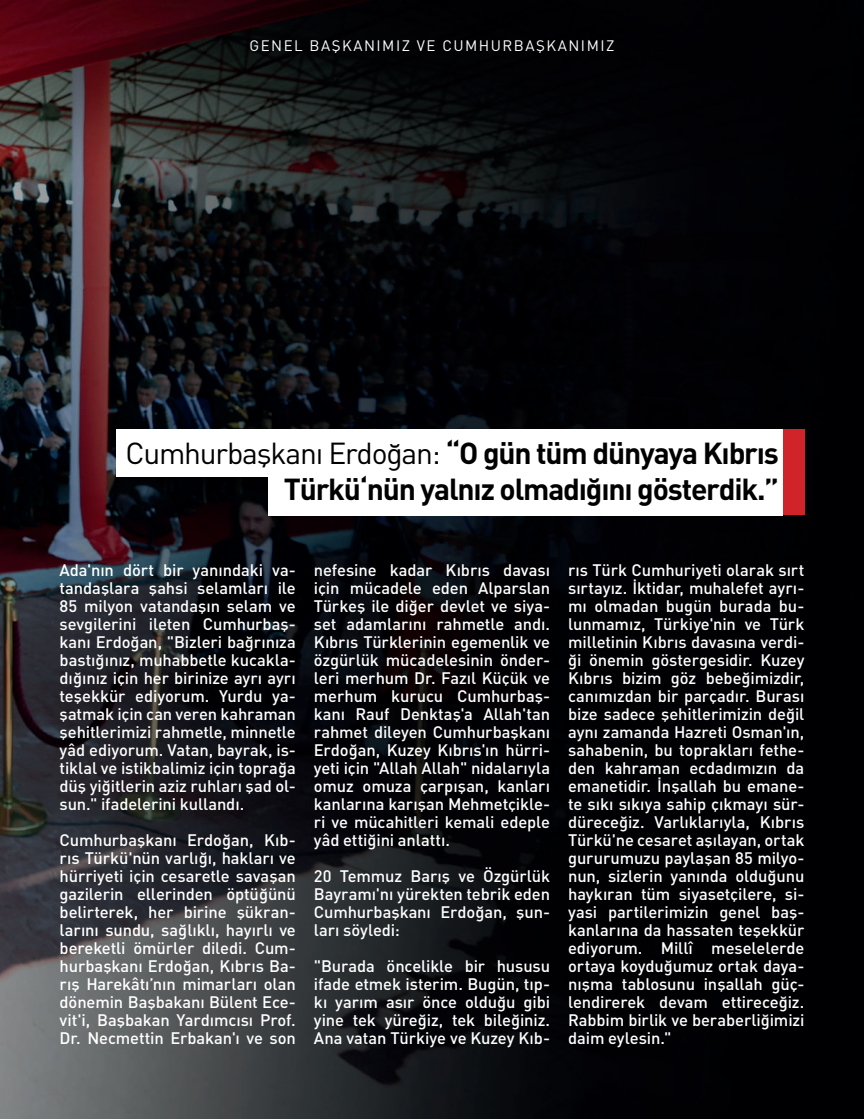
<style>
.page{position:relative;width:864px;height:1119px;background:#fff}
.page>*{position:absolute;margin:0;border:0;box-sizing:border-box;transform-origin:0 0}
.t1{font:30px "DINT";letter-spacing:-.04em;color:#000}
.t2{font:30px "DINT Bold";letter-spacing:-.04em;color:#000}
.t3{font:16.5px/18px "DINT Medium";letter-spacing:-.005em;color:#fff;text-align:justify}
.t4{font:15px "DINT";letter-spacing:.1em;color:#fff}
.s1{font-family:"DINT Bold"}
</style>
<div class="page">
<img style="left:0;top:0;width:863px;height:1118px">
<div style="left:268px;top:468px;width:514px;height:47px;background:#fff"></div>
<div style="left:117px;top:429px;width:665px;height:48px;background:#fff"></div>
<div style="left:782px;top:429px;width:22px;height:86px;background:#d1232a"></div>
<p class="t4" style="left:249px;top:37px;width:366px">GENEL BAŞKANIMIZ VE CUMHURBAŞKANIMIZ</p>
<h1 class="t1" style="left:125px;top:435px;width:654px">Cumhurbaşkanı Erdoğan: <span class="s1">“O gün tüm dünyaya Kıbrıs</span></h1>
<h1 class="t2" style="left:284px;top:470px;width:496px">Türkü‘nün yalnız olmadığını gösterdik.”</h1>
<p class="t3" style="left:60px;top:560px;width:238px">Ada'nın dört bir yanındaki va&shy;tandaşlara şahsi selamları ile 85 milyon vatandaşın selam ve sevgilerini ileten Cumhurbaş&shy;kanı Erdoğan, "Bizleri bağrınıza bastığınız, muhabbetle kucakla&shy;dığınız için her birinize ayrı ayrı teşekkür ediyorum. Yurdu ya&shy;şatmak için can veren kahraman şehitlerimizi rahmetle, minnetle yâd ediyorum. Vatan, bayrak, is&shy;tiklal ve istikbalimiz için toprağa düş yiğitlerin aziz ruhları şad ol&shy;sun." ifadelerini kullandı.</p>
<p class="t3" style="left:60px;top:830px;width:238px">Cumhurbaşkanı Erdoğan, Kıb&shy;rıs Türkü'nün varlığı, hakları ve hürriyeti için cesaretle savaşan gazilerin ellerinden öptüğünü belirterek, her birine şükran&shy;larını sundu, sağlıklı, hayırlı ve bereketli ömürler diledi. Cum&shy;hurbaşkanı Erdoğan, Kıbrıs Ba&shy;rış Harekâtı’nın mimarları olan dönemin Başbakanı Bülent Ece&shy;vit'i, Başbakan Yardımcısı Prof.<br>Dr. Necmettin Erbakan'ı ve son</p>
<p class="t3" style="left:314px;top:560px;width:238px">nefesine kadar Kıbrıs davası için mücadele eden Alparslan Türkeş ile diğer devlet ve siya&shy;set adamlarını rahmetle andı.<br>Kıbrıs Türklerinin egemenlik ve özgürlük mücadelesinin önder&shy;leri merhum Dr. Fazıl Küçük ve merhum kurucu Cumhurbaş&shy;kanı Rauf Denktaş'a Allah'tan rahmet dileyen Cumhurbaşkanı Erdoğan, Kuzey Kıbrıs'ın hürri&shy;yeti için "Allah Allah" nidalarıyla omuz omuza çarpışan, kanları kanlarına karışan Mehmetçikle&shy;ri ve mücahitleri kemali edeple yâd ettiğini anlattı.</p>
<p class="t3" style="left:314px;top:866px;width:238px">20 Temmuz Barış ve Özgürlük Bayramı'nı yürekten tebrik eden Cumhurbaşkanı Erdoğan, şun&shy;ları söyledi:</p>
<p class="t3" style="left:314px;top:956px;width:238px">"Burada öncelikle bir hususu ifade etmek isterim. Bugün, tıp&shy;kı yarım asır önce olduğu gibi yine tek yüreğiz, tek bileğiniz.<br>Ana vatan Türkiye ve Kuzey Kıb-</p>
<p class="t3" style="left:568px;top:560px;width:238px">rıs Türk Cumhuriyeti olarak sırt sırtayız. İktidar, muhalefet ayrı&shy;mı olmadan bugün burada bu&shy;lunmamız, Türkiye'nin ve Türk milletinin Kıbrıs davasına verdi&shy;ği önemin göstergesidir. Kuzey Kıbrıs bizim göz bebeğimizdir, canımızdan bir parçadır. Burası bize sadece şehitlerimizin değil aynı zamanda Hazreti Osman'ın, sahabenin, bu toprakları fethe&shy;den kahraman ecdadımızın da emanetidir. İnşallah bu emane&shy;te sıkı sıkıya sahip çıkmayı sür&shy;düreceğiz. Varlıklarıyla, Kıbrıs Türkü'ne cesaret aşılayan, ortak gururumuzu paylaşan 85 milyo&shy;nun, sizlerin yanında olduğunu haykıran tüm siyasetçilere, si&shy;yasi partilerimizin genel baş&shy;kanlarına da hassaten teşekkür ediyorum. Millî meselelerde ortaya koyduğumuz ortak daya&shy;nışma tablosunu inşallah güç&shy;lendirerek devam ettireceğiz.<br>Rabbim birlik ve beraberliğimizi daim eylesin."</p>
</div>
